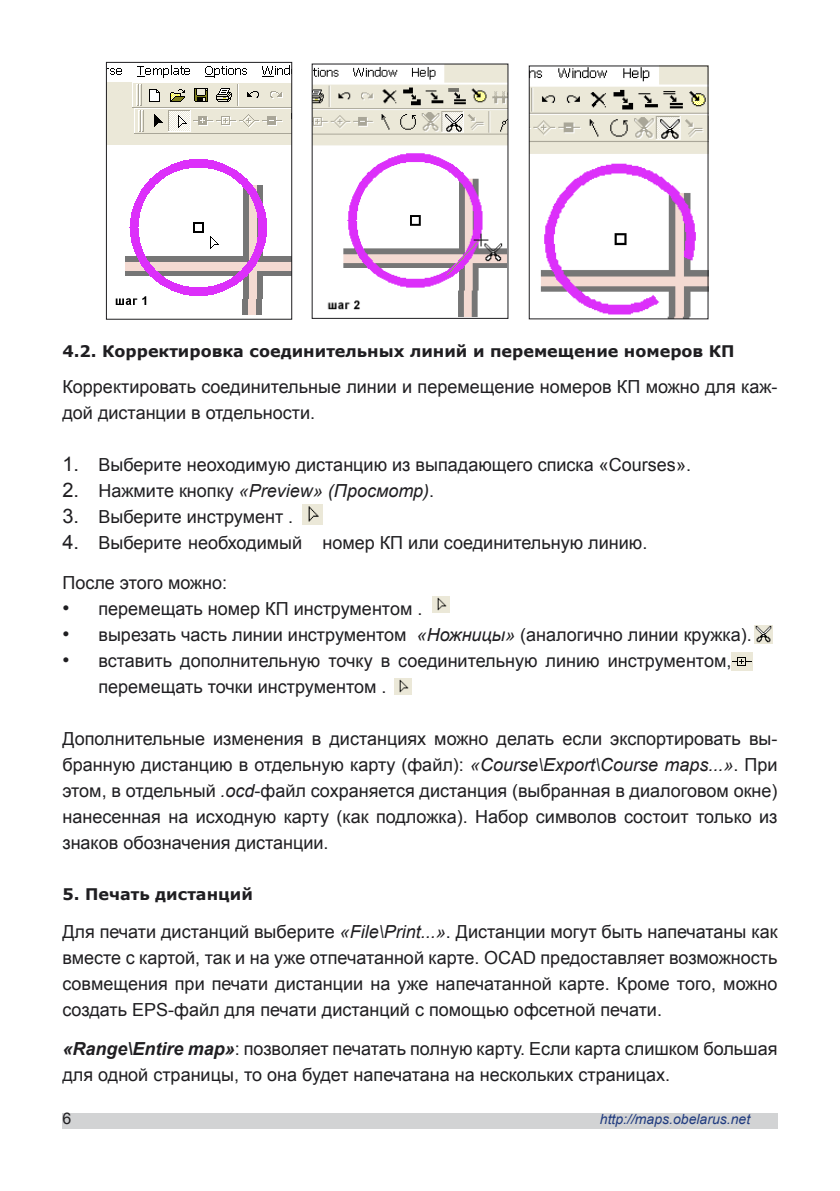
<style>
.page{position:relative;width:840px;height:1191px;background:#fff}
.page>*{position:absolute;margin:0;border:0;box-sizing:border-box;transform-origin:0 0}
.t1{font:18px/26px "Arial";color:#1f1e21}
.t2{font:italic 18px "Arial";color:#1f1e21}
.t3{font:700 16px "Verdana";color:#1f1e21}
.t4{font:16px "Arial";color:#1f1e21}
.t5{font:italic 14px "Arial";color:#203b7f}
.s1{font-size:20px}
.s2{font-style:normal;font-size:20px}
.s3{font-style:normal}
.s4{font-style:italic}
.s5{font-weight:700;font-style:italic}
</style>
<div class="page">
<div style="left:62px;top:1113px;width:715px;height:15px;background:#d2d3d4"></div>
<img style="left:530px;top:68px;width:175px;height:249px">
<div style="left:528px;top:66px;width:179px;height:253px;border:1px solid #1f1e21"></div>
<img style="left:314px;top:66px;width:192px;height:251px">
<img style="left:108px;top:65px;width:182px;height:250px">
<div style="left:106px;top:62px;width:186px;height:258px;border:1px solid #1f1e21"></div>
<img style="left:302px;top:505px;width:20px;height:19px">
<img style="left:432px;top:597px;width:17px;height:16px">
<img style="left:394px;top:678px;width:17px;height:16px">
<img style="left:754px;top:626px;width:18px;height:17px">
<img style="left:731px;top:652px;width:20px;height:18px">
<p class="t3" style="left:62px;top:341px;width:673px">4.2. Корректировка соединительных линий и перемещение номеров КП</p>
<p class="t1" style="left:62px;top:374px;width:716px">Корректировать соединительные линии и перемещение номеров КП можно для каж&shy;дой дистанции в отдельности.</p>
<p class="t1" style="left:62px;top:452px;width:629px"><span class="s1">1.</span> Выберите неоходимую дистанцию из выпадающего списка «Courses».</p>
<p class="t2" style="left:62px;top:479px;width:373px"><span class="s2">2.</span> <span class="s3">Нажмите кнопку</span> «Preview» (Просмотр)<span class="s3">.</span></p>
<p class="t1" style="left:62px;top:504px;width:232px"><span class="s1">3.</span> Выберите инструмент .</p>
<p class="t1" style="left:62px;top:523px;width:586px;line-height:39.6px"><span class="s1">4.</span> Выберите необходимый номер КП или соединительную линию.<br>После этого можно:</p>
<p class="t1" style="left:62px;top:595px;width:361px"><span class="s1">•</span> перемещать номер КП инструментом .</p>
<p class="t1" style="left:62px;top:621px;width:690px"><span class="s1">•</span> вырезать часть линии инструментом <span class="s4">«Ножницы»</span> (аналогично линии кружка).</p>
<p class="t1" style="left:98px;top:647px;width:634px;text-indent:-36px"><span class="s1">•</span> вставить дополнительную точку в соединительную линию инструментом, перемещать точки инструментом .</p>
<p class="t1" style="left:62px;top:725px;width:716px;text-align:justify">Дополнительные изменения в дистанциях можно делать если экспортировать вы&shy;бранную дистанцию в отдельную карту (файл): <span class="s4">«Course\Export\Course maps...»</span>. При этом, в отдельный <span class="s4">.ocd</span>-файл сохраняется дистанция (выбранная в диалоговом окне) нанесенная на исходную карту (как подложка). Набор символов состоит только из знаков обозначения дистанции.</p>
<p class="t3" style="left:62px;top:884px;width:192px">5. Печать дистанций</p>
<p class="t1" style="left:62px;top:918px;width:716px;text-align:justify">Для печати дистанций выберите <span class="s4">«File\Print...»</span>. Дистанции могут быть напечатаны как вместе с картой, так и на уже отпечатанной карте. OCAD предоставляет возможность совмещения при печати дистанции на уже напечатанной карте. Кроме того, можно создать EPS-файл для печати дистанций с помощью офсетной печати.</p>
<p class="t1" style="left:62px;top:1036px;width:716px"><span class="s5">«Range\Entire map»</span>: позволяет печатать полную карту. Если карта слишком большая для одной страницы, то она будет напечатана на нескольких страницах.</p>
<p class="t4" style="left:62px;top:1108px;width:10px">6</p>
<p class="t5" style="left:599px;top:1110px;width:152px">http://maps.obelarus.net</p>
</div>
